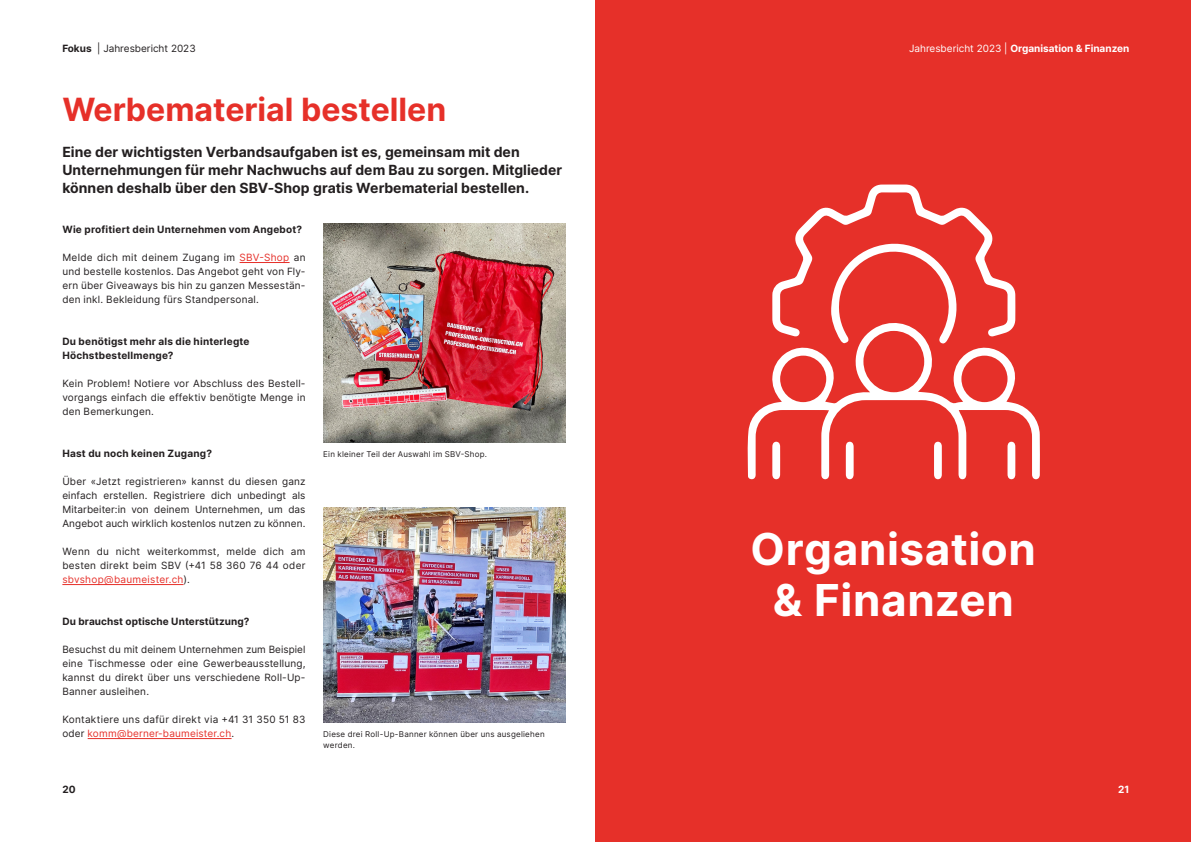
<style>
.page{position:relative;width:1191px;height:842px;background:#fff}
.page>*{position:absolute;margin:0;border:0;box-sizing:border-box;transform-origin:0 0}
.t1{font:700 44px/51px "Inter";letter-spacing:.015em;color:#fff;text-align:center}
.t2{font:700 32px "Inter";color:#e63029}
.t3{font:700 14px/18px "Inter";letter-spacing:.005em;color:#231f20}
.t4{font:10px/14px "Inter";letter-spacing:.02em;color:#231f20;text-align:justify}
.t5{font:700 10px/14px "Inter";letter-spacing:.02em;color:#231f20}
.t6{font:700 10px "Inter";color:#fff}
.t7{font:10px "Inter";color:#231f20}
.t8{font:8px/11px "Inter";letter-spacing:.03em;color:#231f20}
.s1{font-weight:700}
.s2{color:#e6302a}
.s3{font-weight:400}
</style>
<div class="page">
<div style="left:595px;top:0;width:596px;height:842px;background:#e63029"></div>
<svg style="left:747px;top:404px;width:293px;height:76px"></svg>
<svg style="left:769px;top:347px;width:249px;height:133px"></svg>
<svg style="left:772px;top:184px;width:244px;height:163px"></svg>
<svg style="left:769px;top:439px;width:14px;height:41px"></svg>
<svg style="left:843px;top:439px;width:13px;height:41px"></svg>
<svg style="left:931px;top:439px;width:13px;height:41px"></svg>
<svg style="left:1004px;top:439px;width:14px;height:41px"></svg>
<hr style="left:239px;top:262px;width:50px;height:1px;background:#e6302a">
<hr style="left:62px;top:584px;width:121px;height:1px;background:#e6302a">
<hr style="left:88px;top:738px;width:143px;height:1px;background:#e6302a">
<img style="left:323px;top:507px;width:243px;height:216px">
<img style="left:323px;top:223px;width:243px;height:220px">
<p class="t7" style="left:62px;top:41px;width:135px"><span class="s1">Fokus</span> | Jahresbericht 2023</p>
<h2 class="t2" style="left:62px;top:85px;width:385px">Werbematerial bestellen</h2>
<h3 class="t3" style="left:62px;top:142px;width:501px">Eine der wichtigsten Verbandsaufgaben ist es, gemeinsam mit den<br>Unternehmungen für mehr Nachwuchs auf dem Bau zu sorgen. Mitglieder können deshalb über den SBV-Shop gratis Werbematerial bestellen.</h3>
<p class="t5" style="left:62px;top:222px;width:241px">Wie profitiert dein Unternehmen vom Angebot?</p>
<p class="t4" style="left:62px;top:250px;width:245px">Melde dich mit deinem Zugang im <span class="s2">SBV-Shop</span> an und bestelle kostenlos. Das Angebot geht von Fly&shy;ern über Giveaways bis hin zu ganzen Messestän&shy;den inkl. Bekleidung fürs Standpersonal.</p>
<p class="t5" style="left:62px;top:334px;width:189px">Du benötigst mehr als die hinterlegte<br>Höchstbestellmenge?</p>
<p class="t4" style="left:62px;top:376px;width:245px">Kein Problem! Notiere vor Abschluss des Bestell&shy;vorgangs einfach die effektiv benötigte Menge in den Bemerkungen.</p>
<p class="t5" style="left:62px;top:446px;width:151px">Hast du noch keinen Zugang?</p>
<p class="t4" style="left:62px;top:474px;width:245px">Über «Jetzt registrieren» kannst du diesen ganz einfach erstellen. Registriere dich unbedingt als Mitarbeiter:in von deinem Unternehmen, um das Angebot auch wirklich kostenlos nutzen zu können.</p>
<p class="t4" style="left:62px;top:544px;width:245px">Wenn du nicht weiterkommst, melde dich am besten direkt beim SBV (+41 58 360 76 44 oder <span class="s2">sbvshop@baumeister.ch</span>).</p>
<p class="t5" style="left:62px;top:614px;width:189px">Du brauchst optische Unterstützung?</p>
<p class="t4" style="left:62px;top:642px;width:245px">Besuchst du mit deinem Unternehmen zum Beispiel eine Tischmesse oder eine Gewerbeausstellung, kannst du direkt über uns verschiedene Roll-Up-Banner ausleihen.</p>
<p class="t4" style="left:62px;top:712px;width:245px">Kontaktiere uns dafür direkt via +41 31 350 51 83 oder <span class="s2">komm@berner-baumeister.ch</span>.</p>
<p class="t8" style="left:323px;top:448px;width:165px">Ein kleiner Teil der Auswahl im SBV-Shop.</p>
<p class="t8" style="left:323px;top:728px;width:223px">Diese drei Roll-Up-Banner können über uns ausgeliehen werden.</p>
<p class="t6" style="left:909px;top:41px;width:222px"><span class="s3">Jahresbericht 2023 |</span> Organisation &amp; Finanzen</p>
<h1 class="t1" style="left:750px;top:522px;width:287px">Organisation &amp; Finanzen</h1>
<p class="t5" style="left:62px;top:782px;width:15px">20</p>
<p class="t6" style="left:1118px;top:782px;width:13px">21</p>
</div>
